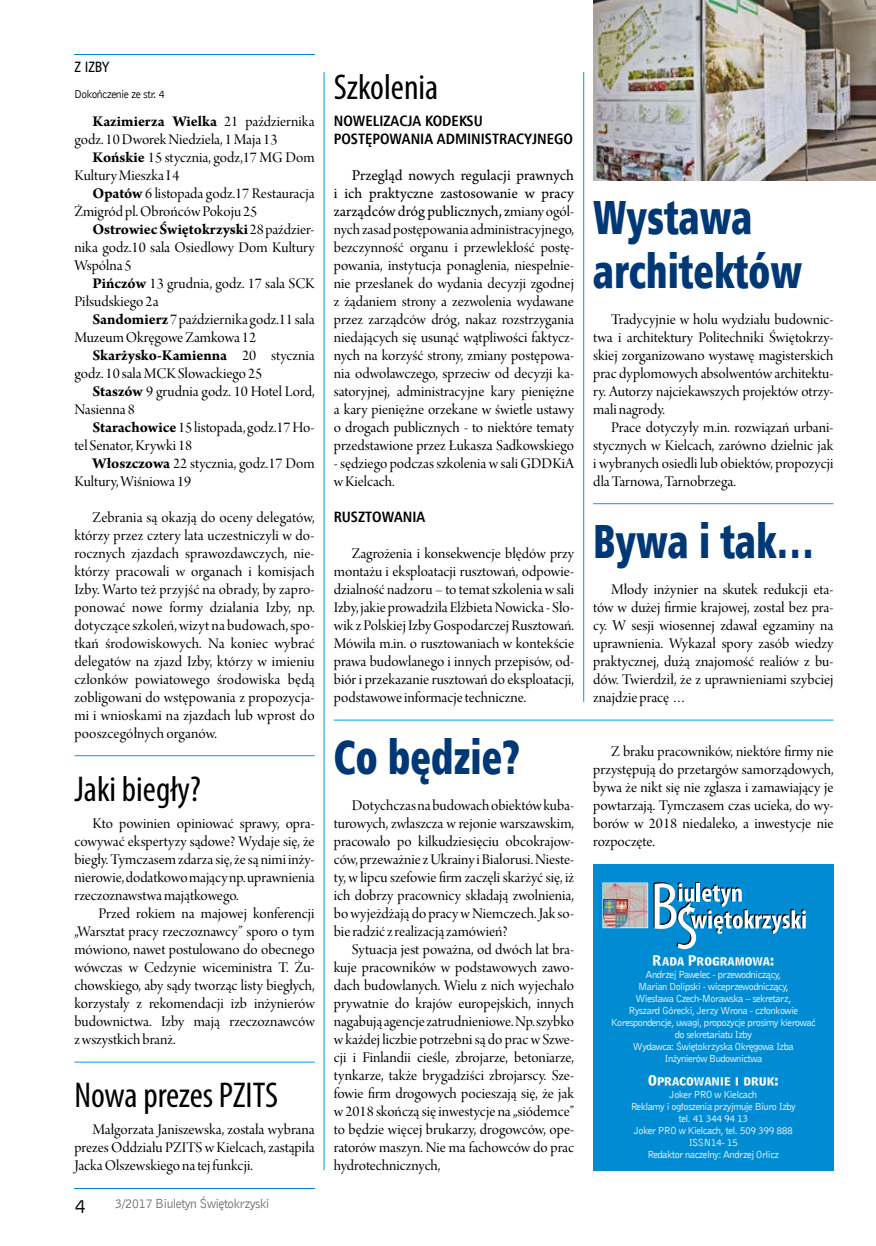
<style>
.page{position:relative;width:876px;height:1246px;background:#fff}
.page>*{position:absolute;margin:0;border:0;box-sizing:border-box;transform-origin:0 0}
.t1{font:48px/54px "Humnst 777 X Blk Cn EU";color:#003876;scale:.8 1}
.t2{font:condensed 36px "Myriad Pro";color:#000}
.t3{font:21px "Bell Gothic EU";color:#000}
.t4{font:15.75px/18px "Arno Pro Display";color:#000;text-align:justify}
.t5{font:15.75px/18px "Arno Pro";color:#000;text-align:justify}
.t6{font:700 15.75px "Arno Pro";color:#000}
.t7{font:700 15px/18px "Humnst 777 Cn EU";color:#000}
.t8{font:15px "Humnst 777 Cn EU";color:#000}
.t9{font:13.5px "Bell Gothic EU";letter-spacing:-.05em;color:#6f6f6e}
.t10{font:11.7px "Bell Gothic EU";letter-spacing:-.05em;color:#000}
.t11{font:10.5px/12px "Bell Gothic EU";letter-spacing:-.05em;color:#fff;text-align:center}
.t12{font:8.25px "Bell Cent Bd List PL";color:#fff}
.s1{font-family:"Arno Pro Display";font-weight:400}
.s2{font-family:"Arno Pro";font-weight:700}
.s3{font-family:"Arno Pro Display"}
</style>
<div class="page">
<hr style="left:74px;top:1188px;width:241px;height:1px;background:#008bd2">
<hr style="left:74px;top:54px;width:241px;height:1px;background:#008bd2">
<div style="left:593px;top:864px;width:240px;height:306px;background:#008bd2"></div>
<svg style="left:602px;top:882px;width:204px;height:67px"></svg>
<img style="left:603px;top:899px;width:24px;height:28px">
<img style="left:593px;top:0;width:283px;height:180px">
<hr style="left:593px;top:503px;width:240px;height:1px;background:#009ee3">
<hr style="left:583px;top:72px;width:1px;height:630px;background:#009ee3">
<hr style="left:334px;top:720px;width:499px;height:1px;background:#009ee3">
<hr style="left:74px;top:1062px;width:241px;height:1px;background:#009ee3">
<hr style="left:324px;top:72px;width:1px;height:1098px;background:#009ee3">
<hr style="left:74px;top:755px;width:241px;height:1px;background:#009ee3">
<p class="t8" style="left:74px;top:57px;width:36px">z izby</p>
<p class="t10" style="left:74px;top:87px;width:92px">Dokończenie ze str. 4</p>
<p class="t6" style="left:92px;top:112px;width:224px">Kazimierza Wielka <span class="s1">21 października</span></p>
<p class="t4" style="left:74px;top:131px;width:205px">godz. 10 Dworek Niedziela, 1 Maja 13</p>
<p class="t4" style="left:92px;top:149px;width:224px"><span class="s2">Końskie</span> 15 stycznia, godz,17 MG Dom</p>
<p class="t4" style="left:74px;top:167px;width:107px">Kultury Mieszka I 4</p>
<p class="t4" style="left:92px;top:185px;width:224px"><span class="s2">Opatów</span> 6 listopada godz.17 Restauracja</p>
<p class="t4" style="left:74px;top:203px;width:184px">Żmigród pl. Obrońców Pokoju 25</p>
<p class="t6" style="left:92px;top:220px;width:224px">Ostrowiec Świętokrzyski <span class="s1">28 paździer-</span></p>
<p class="t4" style="left:74px;top:239px;width:242px">nika godz.10 sala Osiedlowy Dom Kultury<br>Wspólna 5</p>
<p class="t4" style="left:74px;top:275px;width:242px;text-indent:18px"><span class="s2">Pińczów</span> 13 grudnia, godz. 17 sala SCK<br>Piłsudskiego 2a</p>
<p class="t4" style="left:74px;top:311px;width:242px;text-indent:18px"><span class="s2">Sandomierz</span> 7 października godz.11 sala<br>Muzeum Okręgowe Zamkowa 12</p>
<p class="t6" style="left:92px;top:346px;width:224px">Skarżysko-Kamienna <span class="s1">20 stycznia</span></p>
<p class="t4" style="left:74px;top:365px;width:189px">godz. 10 sala MCK Słowackiego 25</p>
<p class="t4" style="left:92px;top:383px;width:224px"><span class="s2">Staszów</span> 9 grudnia godz. 10 Hotel Lord,</p>
<p class="t4" style="left:74px;top:401px;width:62px">Nasienna 8</p>
<p class="t4" style="left:92px;top:419px;width:224px"><span class="s2">Starachowice</span> 15 listopada, godz.17 Ho-</p>
<p class="t4" style="left:74px;top:437px;width:119px">tel Senator, Krywki 18</p>
<p class="t4" style="left:92px;top:455px;width:224px"><span class="s2">Włoszczowa</span> 22 stycznia, godz.17 Dom</p>
<p class="t4" style="left:74px;top:473px;width:118px">Kultury, Wiśniowa 19</p>
<p class="t4" style="left:74px;top:509px;width:242px;text-indent:18px">Zebrania są okazją do oceny delegatów, którzy przez cztery lata uczestniczyli w do&shy;rocznych zjazdach sprawozdawczych, nie&shy;którzy pracowali w organach i komisjach Izby. Warto też przyjść na obrady, by zapro&shy;ponować nowe formy działania Izby, np. dotyczące szkoleń, wizyt na budowach, spo&shy;tkań środowiskowych. Na koniec wybrać delegatów na zjazd Izby, którzy w imieniu członków powiatowego środowiska będą zobligowani do wstępowania z propozycja&shy;mi i wnioskami na zjazdach lub wprost do pooszcegółnych organów.</p>
<h2 class="t2" style="left:74px;top:767px;width:128px">Jaki biegły?</h2>
<p class="t4" style="left:74px;top:815px;width:242px;text-indent:18px">Kto powinien opiniować sprawy, opra&shy;cowywać ekspertyzy sądowe? Wydaje się, że biegły. Tymczasem zdarza się, że są nimi inży&shy;nierowie, dodatkowo mający np. uprawnienia rzeczoznawstwa majątkowego.</p>
<p class="t4" style="left:74px;top:905px;width:242px;text-indent:24px">Przed rokiem na majowej konferencji „Warsztat pracy rzeczoznawcy” sporo o tym mówiono, nawet postulowano do obecnego wówczas w Cedzynie wiceministra T. Żu&shy;chowskiego, aby sądy tworząc listy biegłych, korzystały z rekomendacji izb inżynierów budownictwa. Izby mają rzeczoznawców zwszystkich branż.</p>
<h2 class="t2" style="left:74px;top:1073px;width:205px">Nowa prezes PZITS</h2>
<p class="t4" style="left:74px;top:1121px;width:242px;text-indent:18px">Małgorzata Janiszewska, została wybrana prezes Oddziału PZITS w Kielcach, zastąpiła Jacka Olszewskiego na tej funkcji.</p>
<h3 class="t3" style="left:74px;top:1192px;width:13px">4</h3>
<p class="t9" style="left:115px;top:1195px;width:156px">3/2017 Biuletyn Świętokrzyski</p>
<h2 class="t2" style="left:334px;top:65px;width:106px">Szkolenia</h2>
<p class="t7" style="left:334px;top:112px;width:241px">NOWELIZACJA KODEKSU<br>POSTĘPOWANIA ADMINISTRACYJNEGO</p>
<p class="t5" style="left:334px;top:167px;width:242px;text-indent:18px">Przegląd nowych regulacji prawnych i ich praktyczne zastosowanie w pracy zarządców dróg publicznych, z<span class="s3">miany ogól-</span></p>
<p class="t4" style="left:334px;top:221px;width:242px">nych zasad postępowania administracyjnego, bezczynność organu i przewlekłość postę&shy;powania, instytucja ponaglenia, niespełnie&shy;nie przesłanek do wydania decyzji zgodnej z żądaniem strony a zezwolenia wydawane przez zarządców dróg, nakaz rozstrzygania niedających się usunąć wątpliwości faktycz&shy;nych na korzyść strony, zmiany postępowa&shy;nia odwoławczego, sprzeciw od decyzji ka&shy;satoryjnej, administracyjne kary pieniężne a kary pieniężne orzekane w świetle ustawy o drogach publicznych - to niektóre tematy przedstawione przez Łukasza Sadkowskiego</p>
<p class="t4" style="left:334px;top:455px;width:242px">- sędziego podczas szkolenia w sali GDDKiA wKielcach.</p>
<p class="t7" style="left:334px;top:508px;width:93px">RUSZTOWANIA</p>
<p class="t4" style="left:334px;top:545px;width:242px;text-indent:18px">Zagrożenia i konsekwencje błędów przy montażu i eksploatacji rusztowań, odpowie&shy;dzialność nadzoru – to temat szkolenia w sali Izby, jakie prowadziła Elżbieta Nowicka - Sło&shy;wik z Polskiej Izby Gospodarczej Rusztowań.<br>Mówiła m.in. o rusztowaniach w kontekście prawa budowlanego i innych przepisów, od&shy;biór i przekazanie rusztowań do eksploatacji, podstawowe informacje techniczne.</p>
<h1 class="t1" style="left:593px;top:190px;width:263px">Wystawa architektów</h1>
<p class="t4" style="left:593px;top:311px;width:242px;text-indent:18px">Tradycyjnie w holu wydziału budownic&shy;twa i architektury Politechniki Świętokrzy&shy;skiej zorganizowano wystawę magisterskich prac dyplomowych absolwentów architektu&shy;ry. Autorzy najciekawszych projektów otrzy&shy;mali nagrody.</p>
<p class="t4" style="left:593px;top:419px;width:242px;text-indent:18px">Prace dotyczyły m.in. rozwiązań urbani&shy;stycznych w Kielcach, zarówno dzielnic jak i wybranych osiedli lub obiektów, propozycji dla Tarnowa, Tarnobrzega.</p>
<h1 class="t1" style="left:593px;top:514px;width:278px">Bywa i tak…</h1>
<p class="t4" style="left:593px;top:581px;width:242px;text-indent:18px">Młody inżynier na skutek redukcji eta&shy;tów w dużej firmie krajowej, został bez pra&shy;cy. W sesji wiosennej zdawał egzaminy na uprawnienia. Wykazał spory zasób wiedzy praktycznej, dużą znajomość realiów z bu&shy;dów. Twierdził, że z uprawnieniami szybciej znajdzie pracę …</p>
<h1 class="t1" style="left:334px;top:730px;width:235px">Co będzie?</h1>
<p class="t4" style="left:593px;top:743px;width:242px;text-indent:18px">Z braku pracowników, niektóre firmy nie przystępują do przetargów samorządowych, bywa że nikt się nie zgłasza i zamawiający je powtarzają. Tymczasem czas ucieka, do wy&shy;borów w 2018 niedaleko, a inwestycje nie rozpoczęte.</p>
<p class="t4" style="left:334px;top:797px;width:242px;text-indent:18px">Dotychczas na budowach obiektów kuba&shy;turowych, zwłaszcza w rejonie warszawskim, pracowało po kilkudziesięciu obcokrajow&shy;ców, przeważnie z Ukrainy i Białorusi. Nieste&shy;ty, w lipcu szefowie firm zaczęli skarżyć się, iż ich dobrzy pracownicy składają zwolnienia, bo wyjeżdżają do pracy w Niemczech. Jak so&shy;bie radzić z realizacją zamówień?</p>
<p class="t4" style="left:334px;top:941px;width:242px;text-indent:18px">Sytuacja jest poważna, od dwóch lat bra&shy;kuje pracowników w podstawowych zawo&shy;dach budowlanych. Wielu z nich wyjechało prywatnie do krajów europejskich, innych nagabują agencje zatrudnieniowe. Np. szybko w każdej liczbie potrzebni są do prac w Szwe&shy;cji i Finlandii cieśle, zbrojarze, betoniarze, tynkarze, także brygadziści zbrojarscy. Sze&shy;fowie firm drogowych pocieszają się, że jak w 2018 skończą się inwestycje na „siódemce” to będzie więcej brukarzy, drogowców, ope&shy;ratorów maszyn. Nie ma fachowców do prac hydrotechnicznych,</p>
<p class="t12" style="left:653px;top:957px;width:123px">Rada Programowa:</p>
<p class="t11" style="left:611px;top:968px;width:206px">Andrzej Pawelec - przewodniczący,<br>Marian Dolipski - wiceprzewodniczący,<br>Wiesława Czech-Morawska – sekretarz,<br>Ryszard Górecki, Jerzy Wrona - członkowie Korespondencje, uwagi, propozycje prosimy kierować do sekretariatu Izby<br>Wydawca: Świętokrzyska Okręgowa Izba Inżynierów Budownictwa</p>
<p class="t12" style="left:648px;top:1077px;width:132px">Opracowanie i druk:</p>
<p class="t11" style="left:631px;top:1088px;width:167px">Joker PRO w Kielcach<br>Reklamy i ogłoszenia przyjmuje Biuro Izby tel. 41 344 94 13<br>Joker PRO w Kielcach, tel. 509 399 888<br>ISSN14- 15<br>Redaktor naczelny: Andrzej Orlicz</p>
</div>
